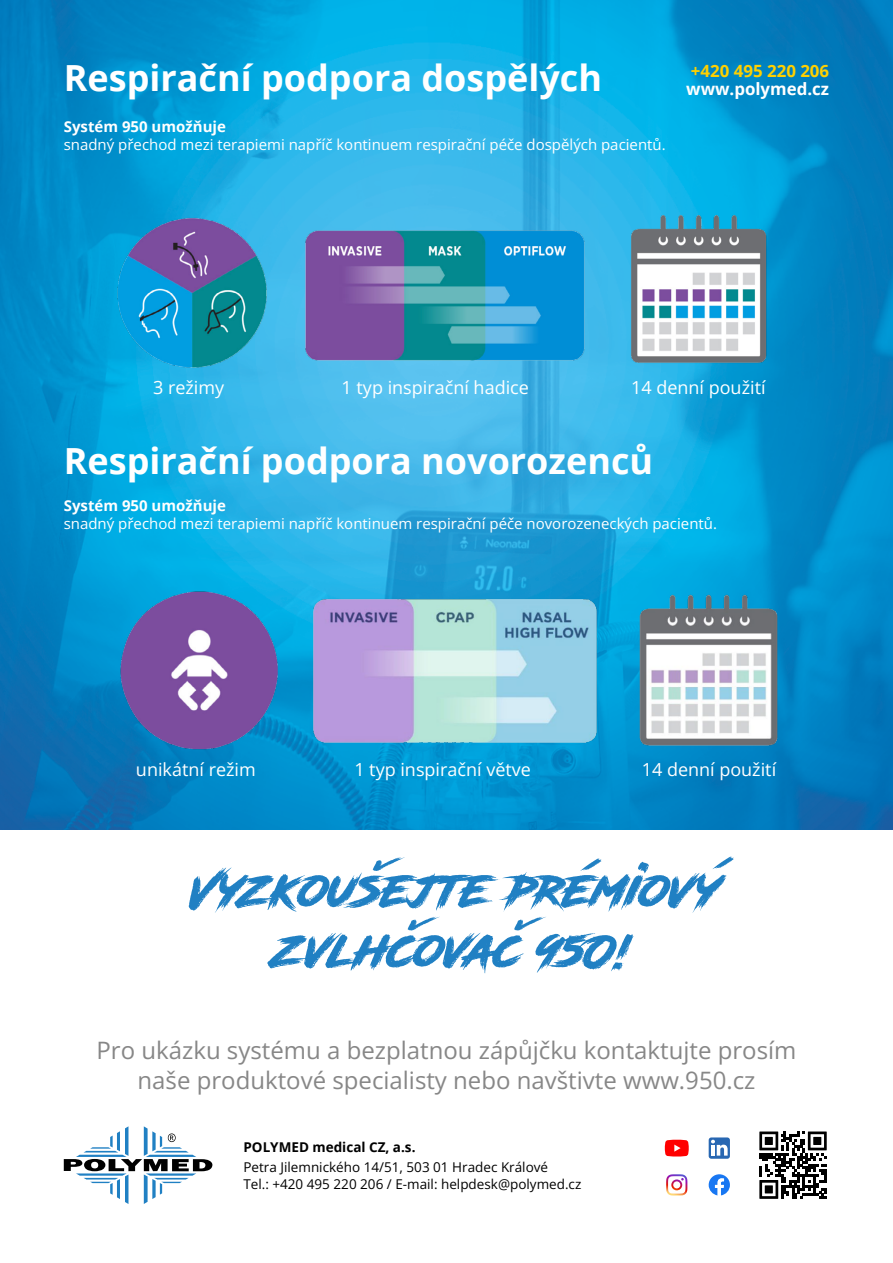
<style>
.page{position:relative;width:893px;height:1263px;background:#fff}
.page>*{position:absolute;margin:0;border:0;box-sizing:border-box;transform-origin:0 0}
.t1{font:700 36px "Open Sans";color:#fff}
.t2{font:24px/30px "Open Sans";color:#878787;text-align:center}
.t3{font:18px "Open Sans";color:#fff}
.t4{font:700 16.8px "Open Sans";color:#fff}
.t5{font:700 16.8px "Open Sans";color:#ffd000}
.t6{font:15px "Open Sans";color:#fff}
.t7{font:700 15px "Open Sans";color:#fff}
.t8{font:13.5px/16.2px "Open Sans";color:#000}
.t9{font:700 13.5px "Open Sans";color:#000}
</style>
<div class="page">
<svg style="left:64px;top:1126px;width:148px;height:78px"></svg>
<svg style="left:709px;top:1174px;width:21px;height:21px"></svg>
<div style="left:709px;top:1137px;width:21px;height:22px;background:#2867b2;border-radius:3px"></div>
<svg style="left:711px;top:1140px;width:17px;height:15px"></svg>
<svg style="left:666px;top:1174px;width:21px;height:21px"></svg>
<svg style="left:759px;top:1131px;width:68px;height:68px"></svg>
<svg style="left:665px;top:1140px;width:24px;height:16px"></svg>
<img style="left:0;top:0;width:893px;height:829px">
<img style="left:110px;top:203px;width:673px;height:172px">
<img style="left:114px;top:586px;width:680px;height:169px">
<svg style="left:189px;top:856px;width:545px;height:117px"></svg>
<p class="t1" style="left:64px;top:53px;width:540px">Respirační podpora dospělých</p>
<p class="t5" style="left:691px;top:59px;width:140px">+420 495 220 206</p>
<p class="t4" style="left:686px;top:77px;width:144px">www.polymed.cz</p>
<p class="t7" style="left:64px;top:116px;width:164px">Systém 950 umožňuje</p>
<p class="t6" style="left:64px;top:135px;width:603px">snadný přechod mezi terapiemi napříč kontinuem respirační péče dospělých pacientů.</p>
<p class="t3" style="left:153px;top:375px;width:73px">3 režimy</p>
<p class="t3" style="left:342px;top:375px;width:189px">1 typ inspirační hadice</p>
<p class="t3" style="left:631px;top:375px;width:136px">14 denní použití</p>
<p class="t1" style="left:64px;top:436px;width:591px">Respirační podpora novorozenců</p>
<p class="t7" style="left:64px;top:494px;width:164px">Systém 950 umožňuje</p>
<p class="t6" style="left:64px;top:513px;width:655px">snadný přechod mezi terapiemi napříč kontinuem respirační péče novorozeneckých pacientů.</p>
<p class="t3" style="left:136px;top:757px;width:121px">unikátní režim</p>
<p class="t3" style="left:354px;top:757px;width:178px">1 typ inspirační větve</p>
<p class="t3" style="left:642px;top:757px;width:136px">14 denní použití</p>
<p class="t2" style="left:97px;top:1034px;width:701px">Pro ukázku systému a bezplatnou zápůjčku kontaktujte prosím naše produktové specialisty nebo navštivte www.950.cz</p>
<p class="t9" style="left:243px;top:1137px;width:174px">POLYMED medical CZ, a.s.</p>
<p class="t8" style="left:243px;top:1159px;width:339px">Petra Jilemnického 14/51, 503 01 Hradec Králové<br>Tel.: +420 495 220 206 / E-mail: helpdesk@polymed.cz</p>
</div>
